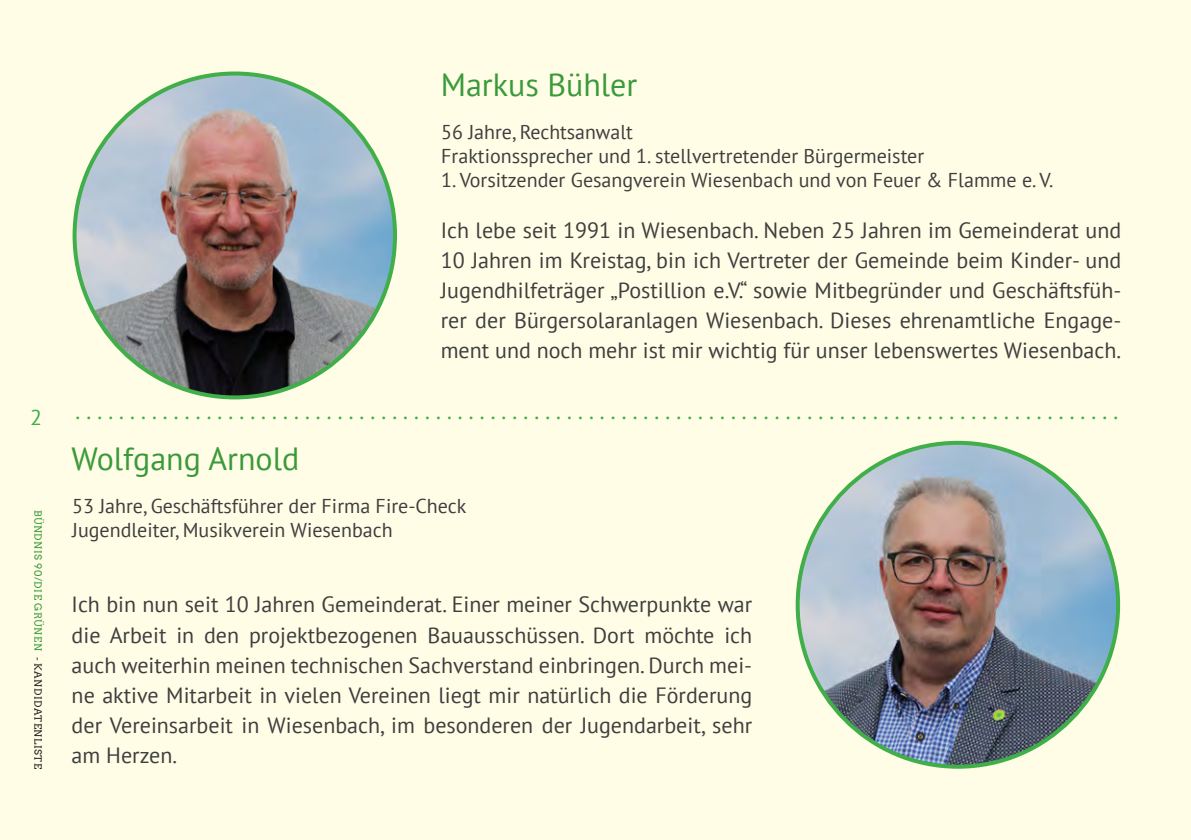
<style>
.page{position:relative;width:1191px;height:840px;background:#fff}
.page>*{position:absolute;margin:0;border:0;box-sizing:border-box;transform-origin:0 0}
.t1{font:32px "PT Sans";color:#3a9a3b}
.t2{font:24px "Minion Pro";color:#40ae49}
.Personen_Fließtext{font:22px/30px "PT Sans";color:#3e3e3f;text-align:justify}
.t3{font:21.2px "PT Sans";color:#40ae49}
.Personen_Information{font:20px/24px "PT Sans";color:#3e3e3f}
.t4{font:10px "Arvo";letter-spacing:.05em;color:#3a9a3b}
.s1{color:#231f20}
</style>
<div class="page">
<div style="left:0;top:0;width:1191px;height:839px;background:#fffde5"></div>
<img style="left:800px;top:445px;width:318px;height:321px">
<img style="left:75px;top:76px;width:320px;height:321px">
<p class="t3" style="left:30px;top:403px;width:13px">2</p>
<p class="t4" style="left:44px;top:509px;width:261px;rotate:90deg">BÜNDNIS 90/DIE GRÜNEN <span class="s1">- KANDIDATENLISTE</span></p>
<p class="t1" style="left:441px;top:64px;width:198px">Markus Bühler</p>
<p class="Personen_Information" style="left:441px;top:119px;width:484px">56 Jahre, Rechtsanwalt<br>Fraktionssprecher und 1. stellvertretender Bürgermeister</p>
<p class="Personen_Information" style="left:441px;top:167px;width:613px">1. Vorsitzender Gesangverein Wiesenbach und von Feuer &amp; Flamme e. V.</p>
<p class="Personen_Fließtext" style="left:441px;top:214px;width:682px">Ich lebe seit 1991 in Wiesenbach. Neben 25 Jahren im Gemeinderat und 10 Jahren im Kreistag, bin ich Vertreter der Gemeinde beim Kinder- und Jugendhilfeträger „Postillion e.V.“ sowie Mitbegründer und Geschäftsfüh&shy;rer der Bürgersolaranlagen Wiesenbach. Dieses ehrenamtliche Engage&shy;ment und noch mehr ist mir wichtig für unser lebenswertes Wiesenbach.</p>
<p class="t2" style="left:75px;top:395px;width:1044px">. . . . . . . . . . . . . . . . . . . . . . . . . . . . . . . . . . . . . . . . . . . . . . . . . . . . . . . . . . . . . . . . . . . . . . . . . . . . . . . . . . . . . . . . . . . . . . . .</p>
<p class="t1" style="left:72px;top:438px;width:229px">Wolfgang Arnold</p>
<p class="Personen_Information" style="left:72px;top:493px;width:396px">53 Jahre, Geschäftsführer der Firma Fire-Check</p>
<p class="Personen_Information" style="left:72px;top:517px;width:322px">Jugendleiter, Musikverein Wiesenbach</p>
<p class="Personen_Fließtext" style="left:72px;top:589px;width:682px">Ich bin nun seit 10 Jahren Gemeinderat. Einer meiner Schwerpunkte war die Arbeit in den projektbezogenen Bauausschüssen. Dort möchte ich auch weiterhin meinen technischen Sachverstand einbringen. Durch mei&shy;ne aktive Mitarbeit in vielen Vereinen liegt mir natürlich die Förderung der Vereinsarbeit in Wiesenbach, im besonderen der Jugendarbeit, sehr am Herzen.</p>
</div>
